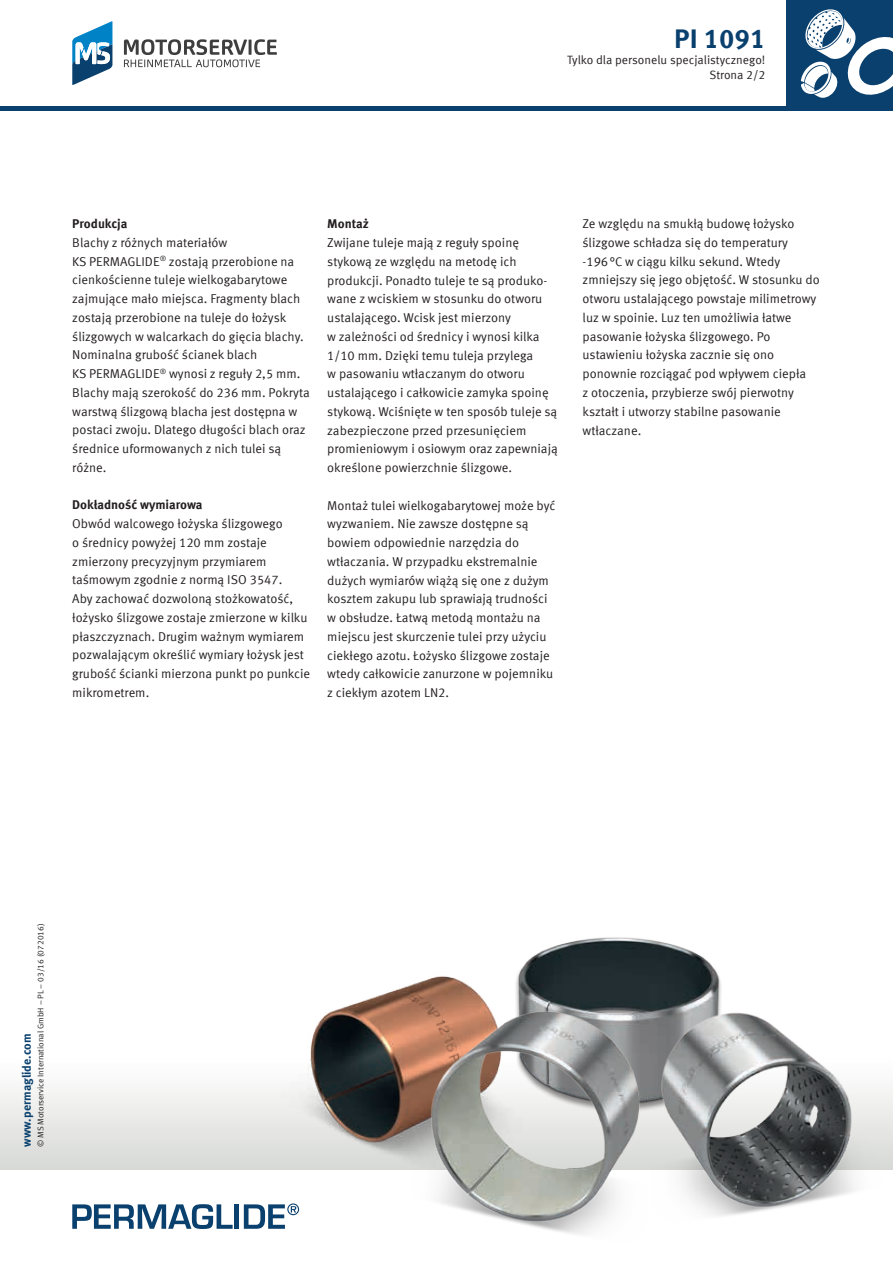
<style>
.page{position:relative;width:893px;height:1263px;background:#fff}
.page>*{position:absolute;margin:0;border:0;box-sizing:border-box;transform-origin:0 0}
.t1{font:700 27px "Meta Offc Pro";color:#09406e}
.t2{font:12.75px/18.8px "Meta Offc Pro Norm";color:#231f20}
.t3{font:700 12.75px "Meta Offc Pro";color:#231f20}
.t4{font:12px "Meta Offc Pro Norm";color:#231f20}
.t5{font:700 12px "Meta Offc Pro";color:#09406e}
.t6{font:8.25px "Meta Offc Pro Norm";color:#231f20}
</style>
<div class="page">
<div style="left:0;top:106px;width:893px;height:5px;background:#09406e"></div>
<div style="left:0;top:1054px;width:893px;height:115px;background:linear-gradient(to bottom,#fff,#d8d9d6)"></div>
<div style="left:787px;top:0;width:106px;height:106px;background:#09406e"></div>
<svg style="left:801px;top:9px;width:92px;height:89px"></svg>
<svg style="left:72px;top:1204px;width:161px;height:25px"></svg>
<div style="left:234px;top:1204px;width:5px;height:25px;background:#09406e"></div>
<svg style="left:244px;top:1204px;width:55px;height:25px"></svg>
<svg style="left:124px;top:39px;width:153px;height:28px"></svg>
<svg style="left:72px;top:21px;width:40px;height:64px"></svg>
<img style="left:590px;top:937px;width:126px;height:34px">
<img style="left:220px;top:938px;width:370px;height:266px">
<img style="left:746px;top:1013px;width:147px;height:201px">
<img style="left:331px;top:971px;width:415px;height:263px">
<h1 class="t1" style="left:674px;top:18px;width:93px">PI 1091</h1>
<p class="t4" style="left:567px;top:51px;width:200px">Tylko dla personelu specjalistycznego!</p>
<p class="t4" style="left:709px;top:66px;width:57px">Strona 2/2</p>
<p class="t3" style="left:72px;top:214px;width:57px">Produkcja</p>
<p class="t2" style="left:72px;top:232px;width:239px">Blachy z różnych materiałów<br>KS PERMAGLIDE<sup>®</sup> zostają przerobione na cienkościenne tuleje wielkogabarytowe zajmujące mało miejsca. Fragmenty blach zostają przerobione na tuleje do łożysk ślizgowych w walcarkach do gięcia blachy.<br>Nominalna grubość ścianek blach<br>KS PERMAGLIDE<sup>®</sup> wynosi z reguły 2,5 mm.<br>Blachy mają szerokość do 236 mm. Pokryta warstwą ślizgową blacha jest dostępna w postaci zwoju. Dlatego długości blach oraz średnice uformowanych z nich tulei są różne.</p>
<p class="t3" style="left:72px;top:495px;width:132px">Dokładność wymiarowa</p>
<p class="t2" style="left:72px;top:513px;width:239px">Obwód walcowego łożyska ślizgowego<br>o średnicy powyżej 120 mm zostaje zmierzony precyzyjnym przymiarem taśmowym zgodnie z normą ISO 3547.<br>Aby zachować dozwoloną stożkowatość, łożysko ślizgowe zostaje zmierzone w kilku płaszczyznach. Drugim ważnym wymiarem pozwalającym określić wymiary łożysk jest grubość ścianki mierzona punkt po punkcie mikrometrem.</p>
<p class="t3" style="left:327px;top:214px;width:43px">Montaż</p>
<p class="t2" style="left:327px;top:232px;width:232px">Zwijane tuleje mają z reguły spoinę stykową ze względu na metodę ich produkcji. Ponadto tuleje te są produko&shy;wane z wciskiem w stosunku do otworu ustalającego. Wcisk jest mierzony<br>w zależności od średnicy i wynosi kilka 1/10 mm. Dzięki temu tuleja przylega<br>w pasowaniu wtłaczanym do otworu ustalającego i całkowicie zamyka spoinę stykową. Wciśnięte w ten sposób tuleje są zabezpieczone przed przesunięciem promieniowym i osiowym oraz zapewniają określone powierzchnie ślizgowe.</p>
<p class="t2" style="left:327px;top:495px;width:230px">Montaż tulei wielkogabarytowej może być wyzwaniem. Nie zawsze dostępne są bowiem odpowiednie narzędzia do wtłaczania. W przypadku ekstremalnie dużych wymiarów wiążą się one z dużym kosztem zakupu lub sprawiają trudności w obsłudze. Łatwą metodą montażu na miejscu jest skurczenie tulei przy użyciu ciekłego azotu. Łożysko ślizgowe zostaje wtedy całkowicie zanurzone w pojemniku z ciekłym azotem LN2.</p>
<p class="t2" style="left:583px;top:214px;width:239px">Ze względu na smukłą budowę łożysko ślizgowe schładza się do temperatury -196°C w ciągu kilku sekund. Wtedy zmniejszy się jego objętość. W stosunku do otworu ustalającego powstaje milimetrowy luz w spoinie. Luz ten umożliwia łatwe pasowanie łożyska ślizgowego. Po ustawieniu łożyska zacznie się ono ponownie rozciągać pod wpływem ciepła<br>z otoczenia, przybierze swój pierwotny kształt i utworzy stabilne pasowanie wtłaczane.</p>
<p class="t6" style="left:34px;top:1147px;width:225px;rotate:-90deg">© MS Motorservice International GmbH – PL – 03/16 (072016)</p>
<p class="t5" style="left:17px;top:1147px;width:115px;rotate:-90deg">www.permaglide.com</p>
</div>
